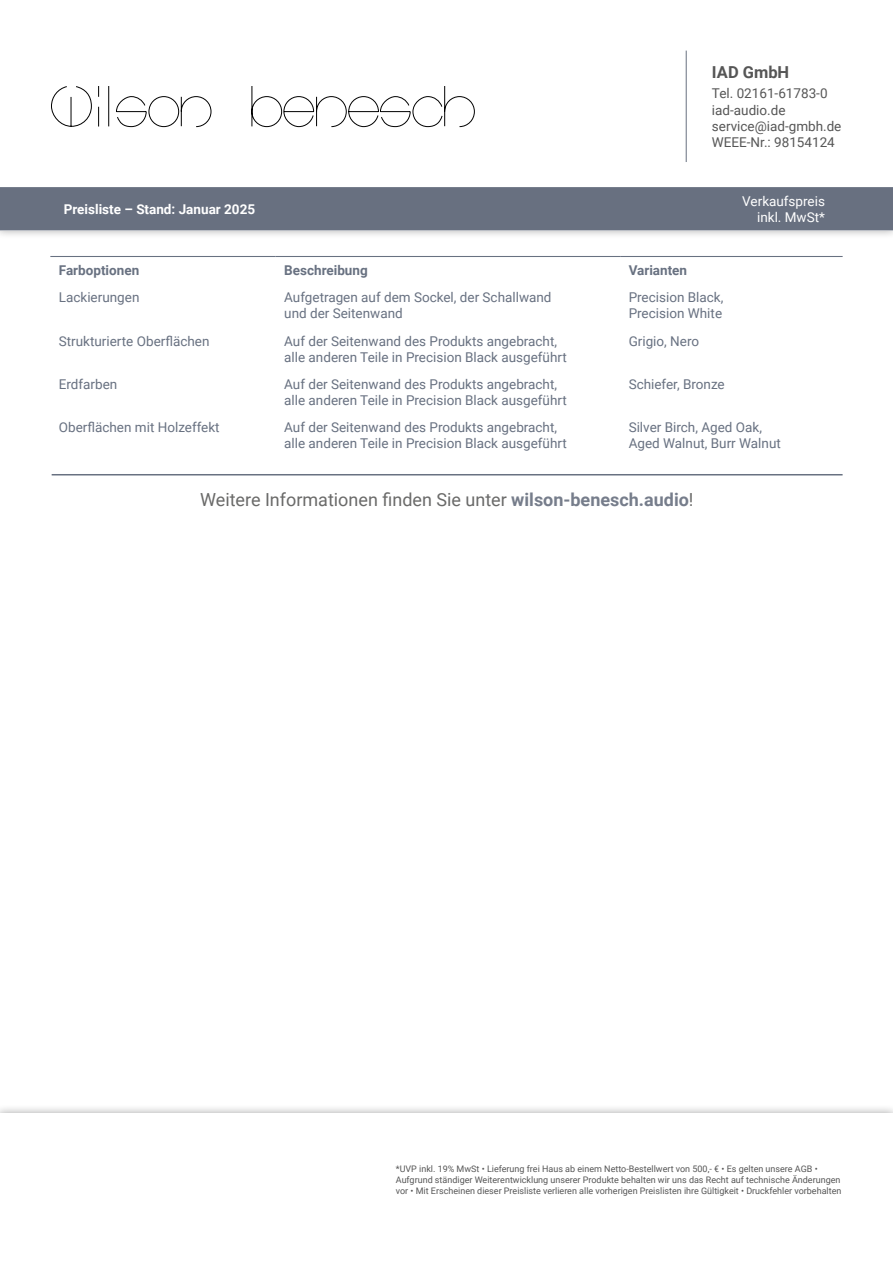
<style>
.page{position:relative;width:893px;height:1263px;background:#fff}
.page>*{position:absolute;margin:0;border:0;box-sizing:border-box;transform-origin:0 0}
.t1{font:18px "Roboto";color:#6a6a69}
.t2{font:700 16.5px "Roboto";color:#565656}
.t3{font:13.5px/16.2px "Roboto";color:#687181}
.t4{font:13.5px/16.2px "Roboto";color:#565656}
.t5{font:700 13.5px "Roboto";color:#687181}
.t6{font:700 13.5px "Roboto";color:#fff}
.t7{font:13.5px/16.2px "Roboto";color:#fff;text-align:right}
.t8{font:9px/10.8px "Roboto";color:#565656}
.s1{font-weight:700;color:#767d8b}
</style>
<div class="page">
<div style="left:0;top:1104px;width:893px;height:159px;background:#000;opacity:.35"></div>
<div style="left:0;top:1113px;width:893px;height:150px;background:#fff"></div>
<div style="left:0;top:0;width:893px;height:240px;background:#000;opacity:.35"></div>
<div style="left:0;top:0;width:893px;height:230px;background:#fff"></div>
<hr style="left:686px;top:51px;width:1px;height:111px;background:#687080">
<svg style="left:51px;top:86px;width:424px;height:42px"></svg>
<div style="left:0;top:187px;width:893px;height:43px;background:#687080"></div>
<hr style="left:50px;top:256px;width:226px;height:1px;background:#687181">
<hr style="left:276px;top:256px;width:344px;height:1px;background:#687181">
<hr style="left:620px;top:256px;width:223px;height:1px;background:#687181">
<hr style="left:52px;top:474px;width:791px;height:1px;background:#687181">
<p class="t2" style="left:712px;top:61px;width:79px">IAD GmbH</p>
<p class="t4" style="left:712px;top:85px;width:131px">Tel. 02161-61783-0 iad-audio.de service@iad-gmbh.de<br>WEEE-Nr.: 98154124</p>
<p class="t6" style="left:64px;top:200px;width:193px">Preisliste – Stand: Januar 2025</p>
<p class="t7" style="left:742px;top:192px;width:84px">Verkaufspreis inkl. MwSt*</p>
<p class="t5" style="left:59px;top:261px;width:82px">Farboptionen</p>
<p class="t5" style="left:284px;top:261px;width:85px">Beschreibung</p>
<p class="t5" style="left:629px;top:261px;width:60px">Varianten</p>
<p class="t3" style="left:59px;top:289px;width:82px">Lackierungen</p>
<p class="t3" style="left:284px;top:289px;width:269px">Aufgetragen auf dem Sockel, der Schallwand und der Seitenwand</p>
<p class="t3" style="left:629px;top:289px;width:96px">Precision Black,<br>Precision White</p>
<p class="t3" style="left:59px;top:332px;width:152px">Strukturierte Oberflächen</p>
<p class="t3" style="left:284px;top:332px;width:284px">Auf der Seitenwand des Produkts angebracht, alle anderen Teile in Precision Black ausgeführt</p>
<p class="t3" style="left:629px;top:332px;width:72px">Grigio, Nero</p>
<p class="t3" style="left:59px;top:375px;width:60px">Erdfarben</p>
<p class="t3" style="left:284px;top:375px;width:284px">Auf der Seitenwand des Produkts angebracht, alle anderen Teile in Precision Black ausgeführt</p>
<p class="t3" style="left:629px;top:375px;width:98px">Schiefer, Bronze</p>
<p class="t3" style="left:59px;top:419px;width:162px">Oberflächen mit Holzeffekt</p>
<p class="t3" style="left:284px;top:419px;width:284px">Auf der Seitenwand des Produkts angebracht, alle anderen Teile in Precision Black ausgeführt</p>
<p class="t3" style="left:629px;top:419px;width:154px">Silver Birch, Aged Oak,<br>Aged Walnut, Burr Walnut</p>
<h1 class="t1" style="left:200px;top:487px;width:495px">Weitere Informationen finden Sie unter <span class="s1">wilson-benesch.audio</span>!</h1>
<p class="t8" style="left:396px;top:1163px;width:447px">*UVP inkl. 19% MwSt • Lieferung frei Haus ab einem Netto-Bestellwert von 500,- € • Es gelten unsere AGB •<br>Aufgrund ständiger Weiterentwicklung unserer Produkte behalten wir uns das Recht auf technische Änderungen vor • Mit Erscheinen dieser Preisliste verlieren alle vorherigen Preislisten ihre Gültigkeit • Druckfehler vorbehalten</p>
</div>
